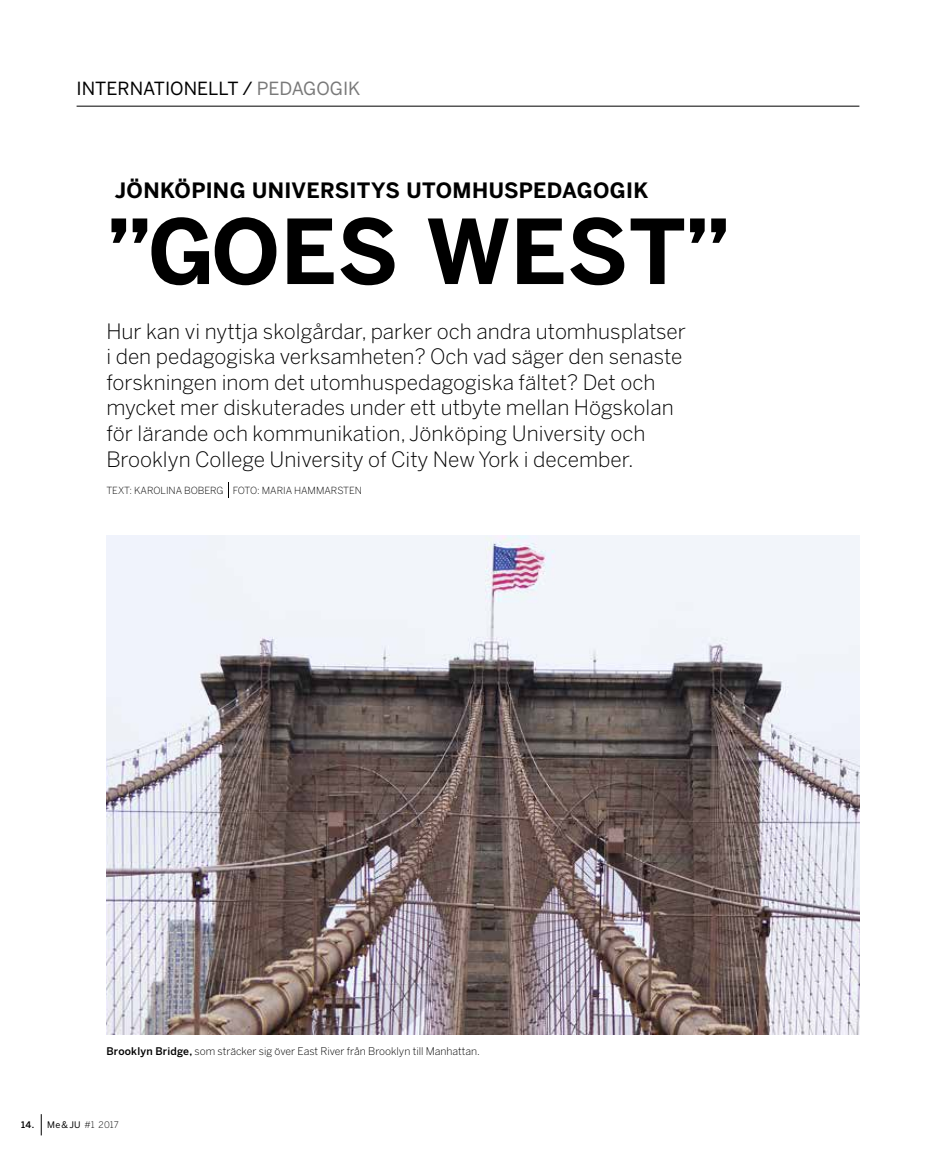
<style>
.page{position:relative;width:936px;height:1149px;background:#fff}
.page>*{position:absolute;margin:0;border:0;box-sizing:border-box;transform-origin:0 0}
.t1{font:700 88.5px "Benton Sans";letter-spacing:.005em;color:#000}
.t2{font:300 21px/25.5px "Benton Sans";color:#000}
.t3{font:700 21px "Benton Sans";letter-spacing:.015em;color:#000}
.t4{font:18px "Benton Sans";color:#000}
.t5{font:300 10.5px "Benton Sans";color:#000}
.t6{font:300 9.75px "Benton Sans";color:#000}
.t7{font:300 9px "Benton Sans";color:#000}
.s1{color:#797979}
.s2{font-weight:500}
.s3{font-weight:400}
</style>
<div class="page">
<hr style="left:77px;top:106px;width:782px;height:1px;background:#000">
<svg style="left:228px;top:482px;width:1px;height:15px"></svg>
<img style="left:106px;top:535px;width:753px;height:498px">
<svg style="left:41px;top:1114px;width:1px;height:20px"></svg>
<p class="t4" style="left:77px;top:78px;width:285px">INTERNATIONELLT / <span class="s1">PEDAGOGIK</span></p>
<p class="t3" style="left:115px;top:178px;width:535px">JÖNKÖPING UNIVERSITYS UTOMHUSPEDAGOGIK</p>
<h1 class="t1" style="left:106px;top:199px;width:626px">”GOES WEST”</h1>
<p class="t2" style="left:106px;top:318px;width:581px">Hur kan vi nyttja skolgårdar, parker och andra utomhusplatser i den pedagogiska verksamheten? Och vad säger den senaste forskningen inom det utomhuspedagogiska fältet? Det och mycket mer diskuterades under ett utbyte mellan Högskolan för lärande och kommunikation, Jönköping University och Brooklyn College University of City New York i december.</p>
<p class="t6" style="left:106px;top:485px;width:257px">TEXT: KAROLINA BOBERG FOTO: MARIA HAMMARSTEN</p>
<p class="t5" style="left:106px;top:1044px;width:375px"><span class="s2">Brooklyn Bridge,</span> som sträcker sig över East River från Brooklyn till Manhattan.</p>
<p class="t7" style="left:21px;top:1118px;width:99px"><span class="s2">14.</span> <span class="s3">Me&amp; JU</span> #1 2017</p>
</div>
